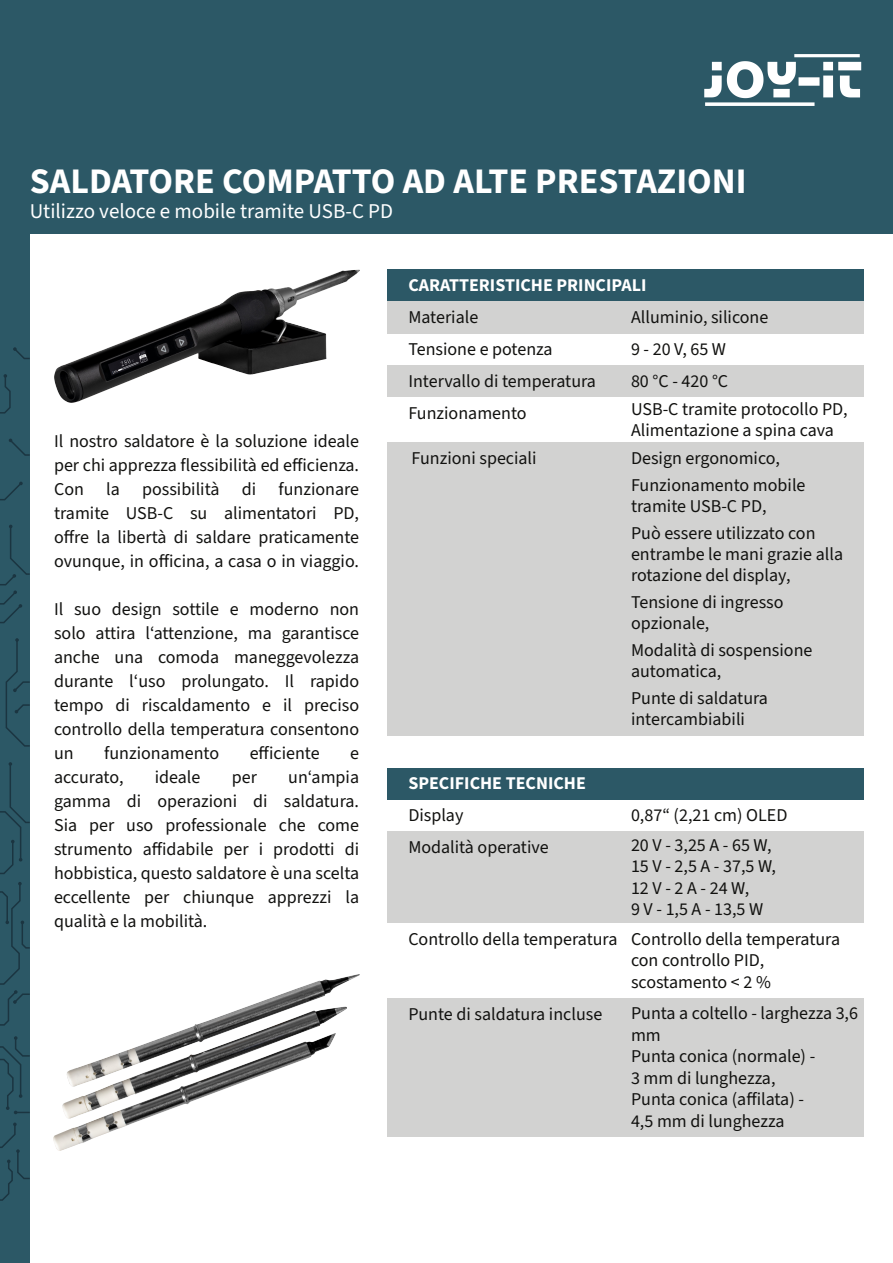
<style>
.page{position:relative;width:893px;height:1263px;background:#fff}
.page>*{position:absolute;margin:0;border:0;box-sizing:border-box;transform-origin:0 0}
.t1{font:700 36px "Source Sans 3";color:#fff}
.t2{font:21px "Source Sans 3";color:#fff}
.t3{font:18px/24px "Source Sans 3";color:#11110f}
.t4{font:700 18px "Source Sans 3";color:#fff}
</style>
<div class="page">
<div style="left:387px;top:301px;width:476px;height:32px;background:#d2d2d1"></div>
<div style="left:387px;top:365px;width:476px;height:32px;background:#d2d2d1"></div>
<div style="left:387px;top:442px;width:476px;height:294px;background:#d2d2d1"></div>
<div style="left:387px;top:831px;width:476px;height:91px;background:#d2d2d1"></div>
<div style="left:0;top:0;width:893px;height:234px;background:#2c5866"></div>
<img style="left:704px;top:54px;width:158px;height:52px">
<div style="left:0;top:208px;width:30px;height:1055px;background:#2c5866"></div>
<div style="left:387px;top:269px;width:476px;height:32px;background:#2c5866"></div>
<div style="left:387px;top:768px;width:476px;height:31px;background:#2c5866"></div>
<svg style="left:0;top:1122px;width:30px;height:79px"></svg>
<svg style="left:0;top:1036px;width:30px;height:78px"></svg>
<svg style="left:0;top:882px;width:30px;height:144px"></svg>
<svg style="left:0;top:762px;width:30px;height:112px"></svg>
<svg style="left:5px;top:638px;width:25px;height:109px"></svg>
<svg style="left:0;top:525px;width:30px;height:99px"></svg>
<svg style="left:0;top:481px;width:23px;height:20px"></svg>
<svg style="left:9px;top:438px;width:21px;height:18px"></svg>
<svg style="left:0;top:374px;width:11px;height:40px"></svg>
<svg style="left:13px;top:347px;width:17px;height:12px"></svg>
<img style="left:54px;top:269px;width:305px;height:134px">
<img style="left:54px;top:974px;width:305px;height:176px">
<div style="left:387px;top:998px;width:476px;height:138px;background:#d2d2d1"></div>
<p class="t1" style="left:30px;top:157px;width:718px">SALDATORE COMPATTO AD ALTE PRESTAZIONI</p>
<p class="t2" style="left:30px;top:197px;width:365px">Utilizzo veloce e mobile tramite USB-C PD</p>
<p class="t4" style="left:408px;top:273px;width:240px">CARATTERISTICHE PRINCIPALI</p>
<p class="t3" style="left:54px;top:429px;width:307px;text-align:justify">Il nostro saldatore è la soluzione ideale per chi apprezza flessibilità ed efficienza.<br>Con la possibilità di funzionare tramite USB-C su alimentatori PD, offre la libertà di saldare praticamente ovunque, in officina, a casa o in viaggio.</p>
<p class="t3" style="left:54px;top:597px;width:307px;text-align:justify">Il suo design sottile e moderno non solo attira l‘attenzione, ma garantisce anche una comoda maneggevolezza durante l‘uso prolungato. Il rapido tempo di riscaldamento e il preciso controllo della temperatura consentono un</p>
<p class="t3" style="left:104px;top:741px;width:116px">funzionamento</p>
<p class="t3" style="left:250px;top:741px;width:71px">efficiente</p>
<p class="t3" style="left:350px;top:741px;width:10px">e</p>
<p class="t3" style="left:54px;top:765px;width:71px">accurato,</p>
<p class="t3" style="left:155px;top:765px;width:47px">ideale</p>
<p class="t3" style="left:232px;top:765px;width:27px">per</p>
<p class="t3" style="left:54px;top:765px;width:307px;text-align:justify;text-indent:234px">un‘ampia gamma di operazioni di saldatura.<br>Sia per uso professionale che come strumento affidabile per i prodotti di hobbistica, questo saldatore è una scelta eccellente per chiunque apprezzi la qualità e la mobilità.</p>
<p class="t3" style="left:408px;top:306px;width:71px">Materiale</p>
<p class="t3" style="left:408px;top:338px;width:146px">Tensione e potenza</p>
<p class="t3" style="left:408px;top:369px;width:189px">Intervallo di temperatura</p>
<p class="t3" style="left:631px;top:306px;width:139px">Alluminio, silicone</p>
<p class="t3" style="left:631px;top:338px;width:97px">9 - 20 V, 65 W</p>
<p class="t3" style="left:631px;top:369px;width:99px">80 °C - 420 °C</p>
<p class="t3" style="left:408px;top:401px;width:120px">Funzionamento</p>
<p class="t3" style="left:631px;top:398px;width:218px;line-height:21.6px">USB-C tramite protocollo PD,<br>Alimentazione a spina cava</p>
<p class="t3" style="left:411px;top:447px;width:127px">Funzioni speciali</p>
<p class="t3" style="left:631px;top:447px;width:150px">Design ergonomico,</p>
<p class="t3" style="left:631px;top:475px;width:176px;line-height:21px">Funzionamento mobile tramite USB-C PD,</p>
<p class="t3" style="left:631px;top:523px;width:214px;line-height:21px">Può essere utilizzato con entrambe le mani grazie alla rotazione del display,</p>
<p class="t3" style="left:631px;top:592px;width:154px;line-height:21px">Tensione di ingresso opzionale,</p>
<p class="t3" style="left:631px;top:639px;width:183px">Modalità di sospensione</p>
<p class="t3" style="left:631px;top:660px;width:92px">automatica,</p>
<p class="t3" style="left:631px;top:688px;width:138px;line-height:21px">Punte di saldatura intercambiabili</p>
<p class="t4" style="left:408px;top:771px;width:179px">SPECIFICHE TECNICHE</p>
<p class="t3" style="left:408px;top:804px;width:57px">Display</p>
<p class="t3" style="left:631px;top:804px;width:158px">0,87“ (2,21 cm) OLED</p>
<p class="t3" style="left:408px;top:836px;width:142px">Modalità operative</p>
<p class="t3" style="left:631px;top:833px;width:142px">20 V - 3,25 A - 65 W,</p>
<p class="t3" style="left:631px;top:855px;width:147px">15 V - 2,5 A - 37,5 W,</p>
<p class="t3" style="left:631px;top:876px;width:120px">12 V - 2 A - 24 W,</p>
<p class="t3" style="left:631px;top:898px;width:134px">9 V - 1,5 A - 13,5 W</p>
<p class="t3" style="left:408px;top:928px;width:211px">Controllo della temperatura</p>
<p class="t3" style="left:631px;top:928px;width:211px;line-height:21.6px">Controllo della temperatura con controllo PID,</p>
<p class="t3" style="left:631px;top:970px;width:141px">scostamento &lt; 2 %</p>
<p class="t3" style="left:408px;top:1002px;width:195px">Punte di saldatura incluse</p>
<p class="t3" style="left:631px;top:1003px;width:228px;line-height:21.6px">Punta a coltello - larghezza 3,6 mm<br>Punta conica (normale) -<br>3 mm di lunghezza,<br>Punta conica (affilata) -<br>4,5 mm di lunghezza</p>
</div>
